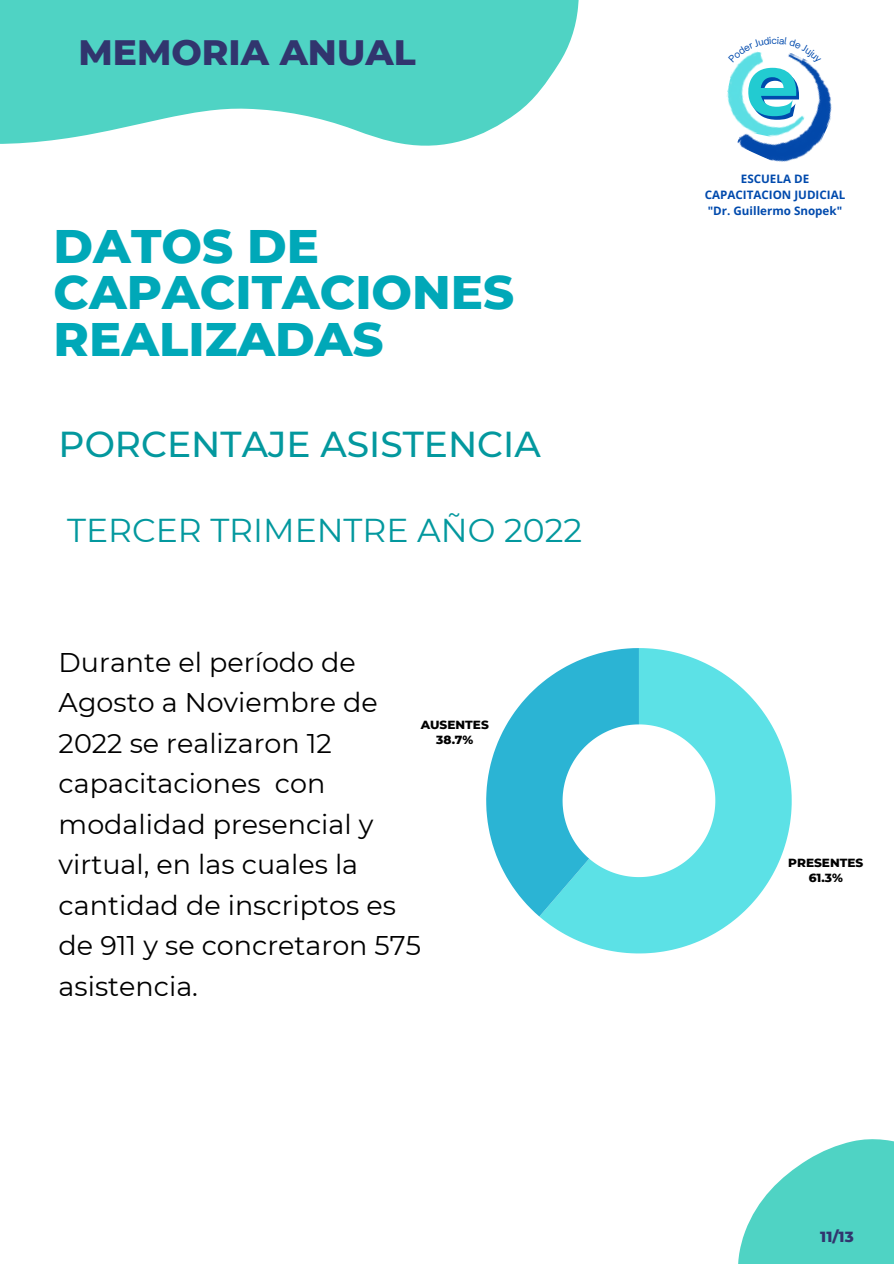
<style>
.page{position:relative;width:894px;height:1264px;background:#fff}
.page>*{position:absolute;margin:0;border:0;box-sizing:border-box;transform-origin:0 0}
.t1{font:600 93px "Atsanee";color:#004aad}
.t2{font:800 48px/46.2px "Montserrat";color:#00a8b8}
.t3{font:500 36px "Montserrat";color:#03989e}
.t4{font:800 36px "Montserrat";color:#31356e}
.t5{font:33px "Montserrat";color:#03989e}
.t6{font:27px/40.5px "Montserrat";color:#000}
.t7{font:800 15px "Montserrat";color:#31356e}
.t8{font:800 12px/15px "Montserrat";color:#000;text-align:center}
.t9{font:700 11.55px/16.2px "Open Sans";color:#004aad;text-align:center}
</style>
<div class="page">
<svg style="left:0;top:0;width:579px;height:146px;fill:#4fd3c4"></svg>
<svg style="left:539px;top:648px;width:252px;height:304px;fill:#5ce1e6"></svg>
<svg style="left:486px;top:648px;width:152px;height:268px"></svg>
<svg style="left:618px;top:846px;width:275px;height:417px"></svg>
<img style="left:726px;top:69px;width:9px;height:48px">
<img style="left:735px;top:64px;width:97px;height:98px">
<svg style="left:738px;top:51px;width:72px;height:13px"></svg>
<h3 class="t4" style="left:78px;top:30px;width:338px">MEMORIA ANUAL</h3>
<p class="t2" style="left:54px;top:223px;width:462px">DATOS DE<br>CAPACITACIONES<br>REALIZADAS</p>
<h2 class="t3" style="left:59px;top:422px;width:483px">PORCENTAJE ASISTENCIA</h2>
<p class="t5" style="left:67px;top:510px;width:516px">TERCER TRIMENTRE AÑO 2022</p>
<h1 class="t6" style="left:59px;top:641px;width:364px">Durante el período de<br>Agosto a Noviembre de<br>2022 se realizaron 12 capacitaciones con modalidad presencial y virtual, en las cuales la cantidad de inscriptos es de 911 y se concretaron 575 asistencia.</h1>
<p class="t8" style="left:421px;top:717px;width:69px">AUSENTES<br>38.7%</p>
<h1 class="t1" style="left:747px;top:44px;width:57px">e</h1>
<p class="t9" style="left:704px;top:170px;width:142px">ESCUELA DE<br>CAPACITACION JUDICIAL "Dr. Guillermo Snopek"</p>
<p class="t8" style="left:788px;top:854px;width:76px">PRESENTES<br>61.3%</p>
<h2 class="t7" style="left:820px;top:1226px;width:35px">11/13</h2>
</div>
